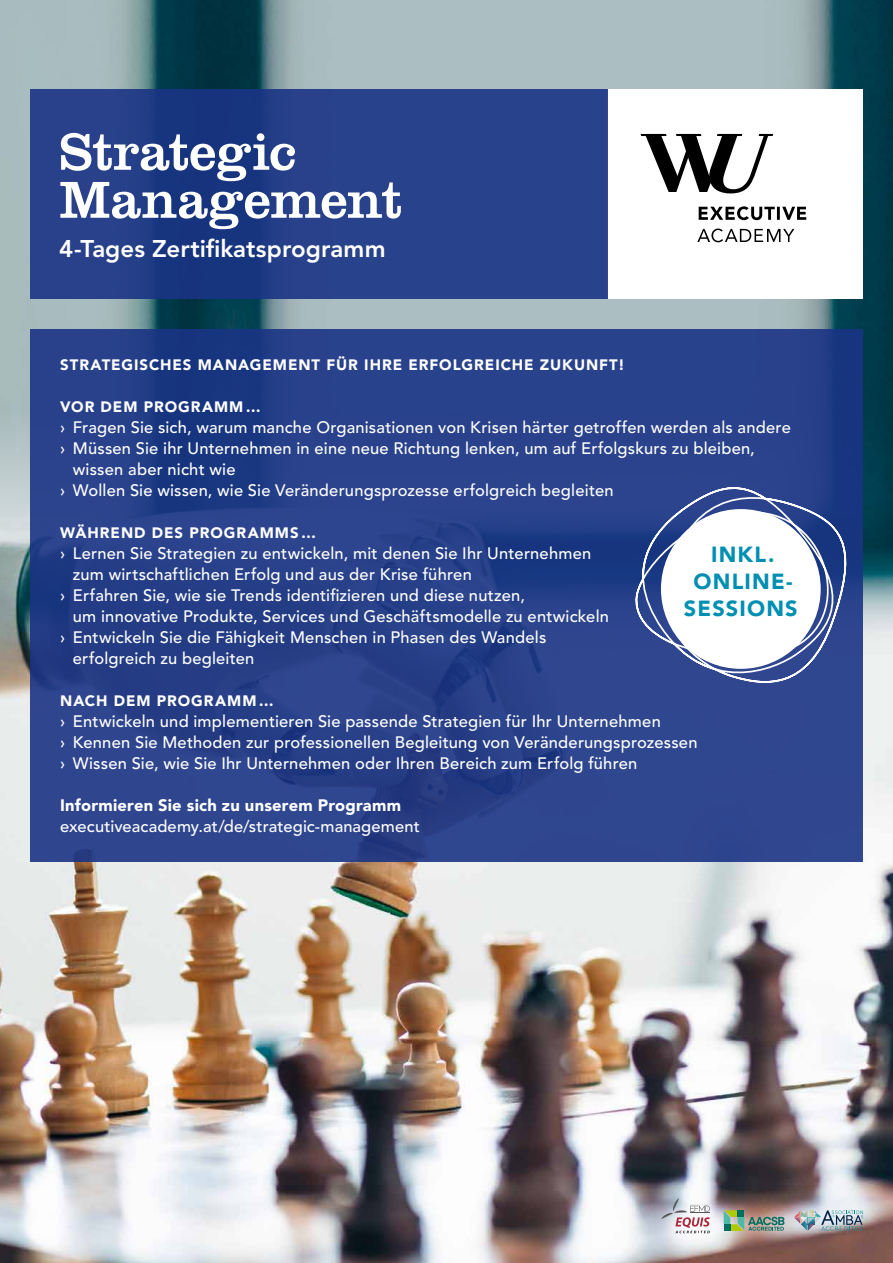
<style>
.page{position:relative;width:893px;height:1263px;background:#fff}
.page>*{position:absolute;margin:0;border:0;box-sizing:border-box;transform-origin:0 0}
.t1{font:54px/48px "Clarendon LT Std";letter-spacing:-.01em;color:#fff}
.t2{font:800 24px "Avenir LT Std";color:#fff}
.t3{font:900 21.75px/26.5px "Avenir LT Std";letter-spacing:.055em;color:#008fb3;text-align:center}
.t4{font:500 16.5px/21px "Avenir LT Std";letter-spacing:.01em;color:#fff}
.t5{font:900 16.5px "Avenir LT Std";letter-spacing:.015em;color:#fff}
.t6{font:900 15px "Avenir LT Std";letter-spacing:.065em;color:#fff}
</style>
<div class="page">
<img style="left:0;top:0;width:893px;height:1263px">
<div style="left:608px;top:89px;width:255px;height:210px;background:#fff"></div>
<svg style="left:641px;top:134px;width:165px;height:108px"></svg>
<svg style="left:30px;top:329px;width:833px;height:533px;background:#284089"></svg>
<svg style="left:661px;top:1198px;width:49px;height:35px"></svg>
<svg style="left:794px;top:1210px;width:69px;height:21px"></svg>
<svg style="left:724px;top:1210px;width:60px;height:21px"></svg>
<div style="left:30px;top:89px;width:577px;height:210px;background:linear-gradient(to right,#203b84,#29438c)"></div>
<svg style="left:617px;top:478px;width:242px;height:218px"></svg>
<h1 class="t1" style="left:59px;top:128px;width:344px">Strategic<br>Management</h1>
<h2 class="t2" style="left:59px;top:234px;width:328px">4-Tages Zertifikatsprogramm</h2>
<p class="t6" style="left:60px;top:356px;width:566px">STRATEGISCHES MANAGEMENT FÜR IHRE ERFOLGREICHE ZUKUNFT!</p>
<p class="t6" style="left:60px;top:398px;width:202px">VOR DEM PROGRAMM…</p>
<p class="t4" style="left:60px;top:417px;width:732px">› Fragen Sie sich, warum manche Organisationen von Krisen härter getroffen werden als andere</p>
<p class="t4" style="left:60px;top:438px;width:696px">› Müssen Sie ihr Unternehmen in eine neue Richtung lenken, um auf Erfolgskurs zu bleiben,</p>
<p class="t4" style="left:73px;top:459px;width:164px">wissen aber nicht wie</p>
<p class="t4" style="left:60px;top:480px;width:555px">› Wollen Sie wissen, wie Sie Veränderungsprozesse erfolgreich begleiten</p>
<p class="t6" style="left:60px;top:524px;width:257px">WÄHREND DES PROGRAMMS…</p>
<p class="t4" style="left:60px;top:543px;width:533px">› Lernen Sie Strategien zu entwickeln, mit denen Sie Ihr Unternehmen</p>
<p class="t4" style="left:73px;top:564px;width:400px">zum wirtschaftlichen Erfolg und aus der Krise führen</p>
<p class="t4" style="left:60px;top:585px;width:466px">› Erfahren Sie, wie sie Trends identifizieren und diese nutzen,</p>
<p class="t4" style="left:73px;top:606px;width:538px">um innovative Produkte, Services und Geschäftsmodelle zu entwickeln</p>
<p class="t4" style="left:60px;top:627px;width:488px">› Entwickeln Sie die Fähigkeit Menschen in Phasen des Wandels</p>
<p class="t4" style="left:73px;top:648px;width:183px">erfolgreich zu begleiten</p>
<p class="t6" style="left:60px;top:692px;width:215px">NACH DEM PROGRAMM…</p>
<p class="t4" style="left:60px;top:711px;width:639px">› Entwickeln und implementieren Sie passende Strategien für Ihr Unternehmen<br>› Kennen Sie Methoden zur professionellen Begleitung von Veränderungsprozessen › Wissen Sie, wie Sie Ihr Unternehmen oder Ihren Bereich zum Erfolg führen</p>
<p class="t5" style="left:60px;top:795px;width:343px">Informieren Sie sich zu unserem Programm</p>
<p class="t4" style="left:60px;top:816px;width:361px">executiveacademy.at/de/strategic-management</p>
<h3 class="t3" style="left:684px;top:541px;width:115px">INKL.<br>ONLINE-<br>SESSIONS</h3>
</div>
